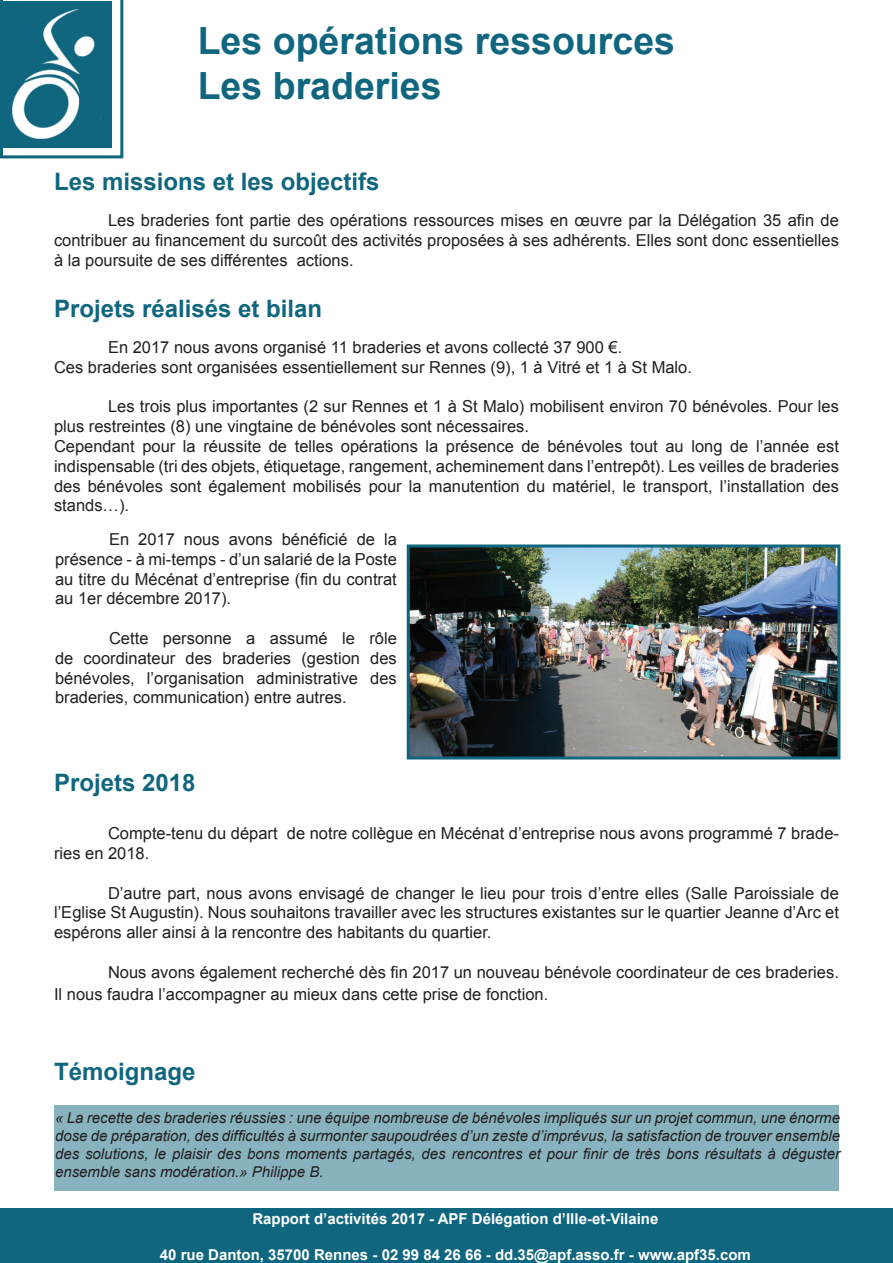
<style>
.page{position:relative;width:893px;height:1263px;background:#fff}
.page>*{position:absolute;margin:0;border:0;box-sizing:border-box;transform-origin:0 0}
.t1{font:700 37.5px/45px "Arial";color:#0f667e}
.t2{font:700 24px "Arial";color:#0f667e}
.t3{font:16.5px/19.8px "Arial";color:#231f20;text-align:justify}
.t4{font:italic 15px/18px "Arial";color:#231f20;text-align:justify}
.t5{font:700 15px "Arial";color:#fff}
</style>
<div class="page">
<svg style="left:0;top:0;width:123px;height:158px"></svg>
<img style="left:4px;top:2px;width:120px;height:140px">
<div style="left:54px;top:1106px;width:785px;height:85px;background:#87b2be"></div>
<img style="left:411px;top:548px;width:425px;height:207px">
<div style="left:407px;top:544px;width:433px;height:215px;border:3px solid #0f667e"></div>
<div style="left:0;top:1209px;width:893px;height:54px;background:#0f667e"></div>
<h1 class="t1" style="left:198px;top:19px;width:479px">Les opérations ressources<br>Les braderies</h1>
<h2 class="t2" style="left:54px;top:166px;width:327px">Les missions et les objectifs</h2>
<p class="t3" style="left:54px;top:211px;width:786px;text-indent:54px">Les braderies font partie des opérations ressources mises en œuvre par la Délégation 35 afin de contribuer au financement du surcoût des activités proposées à ses adhérents. Elles sont donc essentielles à la poursuite de ses différentes actions.</p>
<h2 class="t2" style="left:54px;top:292px;width:270px">Projets réalisés et bilan</h2>
<p class="t3" style="left:54px;top:337px;width:640px;text-indent:54px">En 2017 nous avons organisé 11 braderies et avons collecté 37 900 €.<br>Ces braderies sont organisées essentiellement sur Rennes (9), 1 à Vitré et 1 à St Malo.</p>
<p class="t3" style="left:54px;top:397px;width:786px;text-align:left;text-indent:54px">Les trois plus importantes (2 sur Rennes et 1 à St Malo) mobilisent environ 70 bénévoles. Pour les plus restreintes (8) une vingtaine de bénévoles sont nécessaires.<br>Cependant pour la réussite de telles opérations la présence de bénévoles tout au long de l’année est indispensable (tri des objets, étiquetage, rangement, acheminement dans l’entrepôt). Les veilles de braderies des bénévoles sont également mobilisés pour la manutention du matériel, le transport, l’installation des stands…).</p>
<p class="t3" style="left:55px;top:529px;width:343px;text-indent:54px">En 2017 nous avons bénéficié de la présence - à mi-temps - d’un salarié de la Poste au titre du Mécénat d’entreprise (fin du contrat au 1er décembre 2017).</p>
<p class="t3" style="left:55px;top:628px;width:343px;text-indent:54px">Cette personne a assumé le rôle de coordinateur des braderies (gestion des bénévoles, l’organisation administrative des braderies, communication) entre autres.</p>
<h2 class="t2" style="left:54px;top:767px;width:143px">Projets 2018</h2>
<p class="t3" style="left:54px;top:824px;width:786px;text-indent:54px">Compte-tenu du départ de notre collègue en Mécénat d’entreprise nous avons programmé 7 brade&shy;ries en 2018.</p>
<p class="t3" style="left:54px;top:883px;width:786px;text-indent:54px">D’autre part, nous avons envisagé de changer le lieu pour trois d’entre elles (Salle Paroissiale de l’Eglise St Augustin). Nous souhaitons travailler avec les structures existantes sur le quartier Jeanne d’Arc et espérons aller ainsi à la rencontre des habitants du quartier.</p>
<p class="t3" style="left:54px;top:961px;width:786px;line-height:21.6px;text-indent:54px">Nous avons également recherché dès fin 2017 un nouveau bénévole coordinateur de ces braderies.<br>Il nous faudra l’accompagner au mieux dans cette prise de fonction.</p>
<h2 class="t2" style="left:54px;top:1056px;width:143px">Témoignage</h2>
<p class="t4" style="left:55px;top:1108px;width:786px">« La recette des braderies réussies : une équipe nombreuse de bénévoles impliqués sur un projet commun, une énorme dose de préparation, des difficultés à surmonter saupoudrées d’un zeste d’imprévus, la satisfaction de trouver ensemble des solutions, le plaisir des bons moments partagés, des rencontres et pour finir de très bons résultats à déguster ensemble sans modération.» Philippe B.</p>
<p class="t5" style="left:252px;top:1209px;width:407px">Rapport d’activités 2017 - APF Délégation d’Ille-et-Vilaine</p>
<p class="t5" style="left:160px;top:1245px;width:592px">40 rue Danton, 35700 Rennes - 02 99 84 26 66 - dd.35@apf.asso.fr - www.apf35.com</p>
</div>
